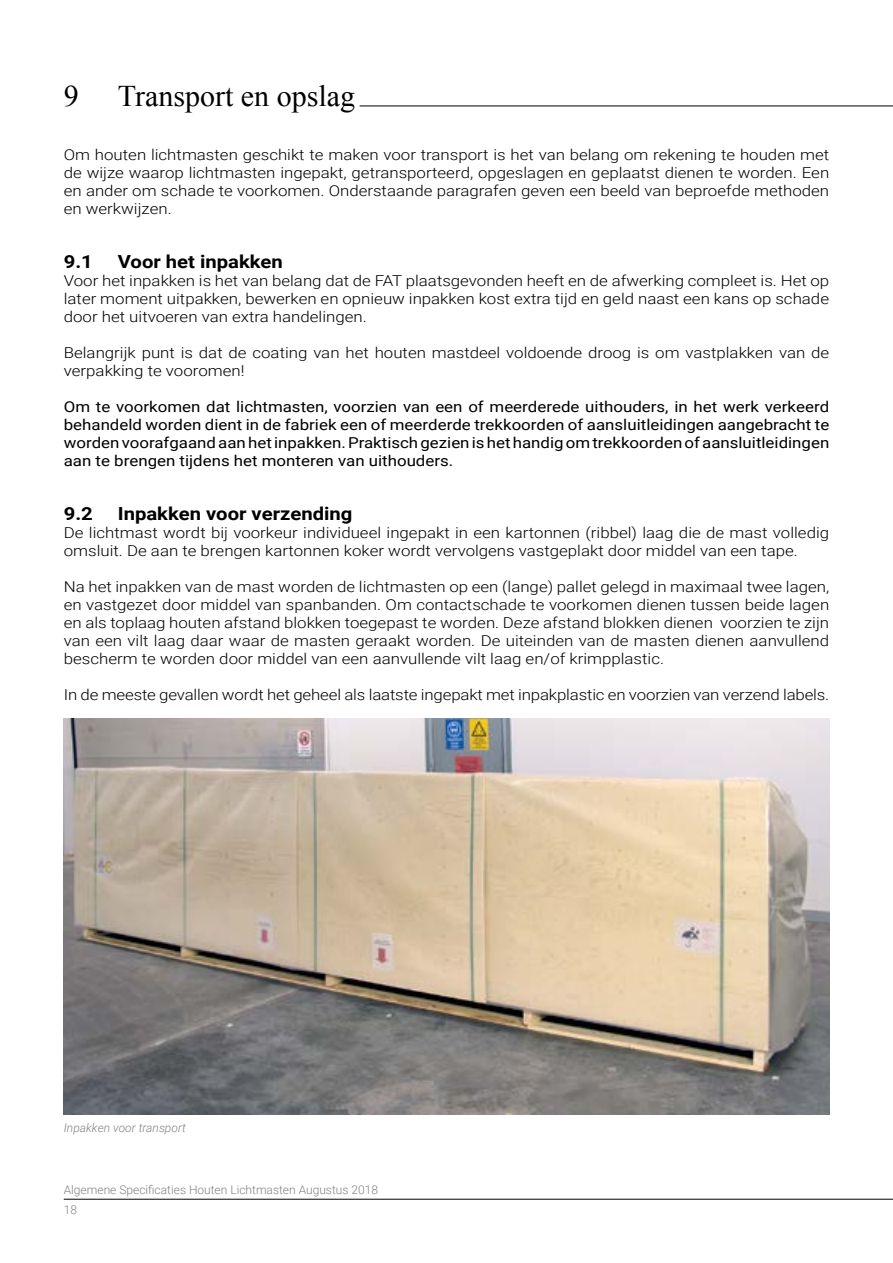
<style>
.page{position:relative;width:893px;height:1263px;background:#fff}
.page>*{position:absolute;margin:0;border:0;box-sizing:border-box;transform-origin:0 0}
.t1{font:30px "Times New Roman";color:#000}
.t2{font:700 18px "Roboto";color:#000;scale:1.12 1}
.t3{font:300 15px/18px "Roboto";color:#000;text-align:justify;scale:1.12 1}
.t4{font:15px/18px "Roboto";color:#000;text-align:justify;scale:1.12 1}
.t5{font:300 12px/20px "Roboto";color:#808285}
.t6{font:italic 300 12px "Roboto";color:#808285}
</style>
<div class="page">
<img style="left:64px;top:718px;width:765px;height:396px">
<hr style="left:64px;top:1199px;width:829px;height:1px;background:#000">
<hr style="left:360px;top:106px;width:533px;height:1px;background:#000">
<h1 class="t1" style="left:64px;top:76px;width:16px">9</h1>
<h1 class="t1" style="left:118px;top:76px;width:239px">Transport en opslag</h1>
<p class="t3" style="left:64px;top:145px;width:685px">Om houten lichtmasten geschikt te maken voor transport is het van belang om rekening te houden met de wijze waarop lichtmasten ingepakt, getransporteerd, opgeslagen en geplaatst dienen te worden. Een en ander om schade te voorkomen. Onderstaande paragrafen geven een beeld van beproefde methoden en werkwijzen.</p>
<p class="t2" style="left:64px;top:249px;width:28px">9.1</p>
<p class="t2" style="left:118px;top:249px;width:149px">Voor het inpakken</p>
<p class="t3" style="left:64px;top:271px;width:685px">Voor het inpakken is het van belang dat de FAT plaatsgevonden heeft en de afwerking compleet is. Het op later moment uitpakken, bewerken en opnieuw inpakken kost extra tijd en geld naast een kans op schade door het uitvoeren van extra handelingen.</p>
<p class="t3" style="left:64px;top:343px;width:685px">Belangrijk punt is dat de coating van het houten mastdeel voldoende droog is om vastplakken van de verpakking te vooromen!</p>
<p class="t4" style="left:64px;top:397px;width:685px">Om te voorkomen dat lichtmasten, voorzien van een of meerderede uithouders, in het werk verkeerd behandeld worden dient in de fabriek een of meerderde trekkoorden of aansluitleidingen aangebracht te worden voorafgaand aan het inpakken. Praktisch gezien is het handig om trekkoorden of aansluitleidingen aan te brengen tijdens het monteren van uithouders.</p>
<p class="t2" style="left:64px;top:501px;width:28px">9.2</p>
<p class="t2" style="left:118px;top:501px;width:211px">Inpakken voor verzending</p>
<p class="t3" style="left:64px;top:523px;width:685px">De lichtmast wordt bij voorkeur individueel ingepakt in een kartonnen (ribbel) laag die de mast volledig omsluit. De aan te brengen kartonnen koker wordt vervolgens vastgeplakt door middel van een tape.</p>
<p class="t3" style="left:64px;top:577px;width:685px">Na het inpakken van de mast worden de lichtmasten op een (lange) pallet gelegd in maximaal twee lagen, en vastgezet door middel van spanbanden. Om contactschade te voorkomen dienen tussen beide lagen en als toplaag houten afstand blokken toegepast te worden. Deze afstand blokken dienen voorzien te zijn van een vilt laag daar waar de masten geraakt worden. De uiteinden van de masten dienen aanvullend bescherm te worden door middel van een aanvullende vilt laag en/of krimpplastic.</p>
<p class="t3" style="left:64px;top:685px;width:685px">In de meeste gevallen wordt het geheel als laatste ingepakt met inpakplastic en voorzien van verzend labels.</p>
<p class="t6" style="left:64px;top:1120px;width:124px">Inpakken voor transport</p>
<p class="t5" style="left:64px;top:1179px;width:316px">Algemene Specificaties Houten Lichtmasten Augustus 2018<br>18</p>
</div>
